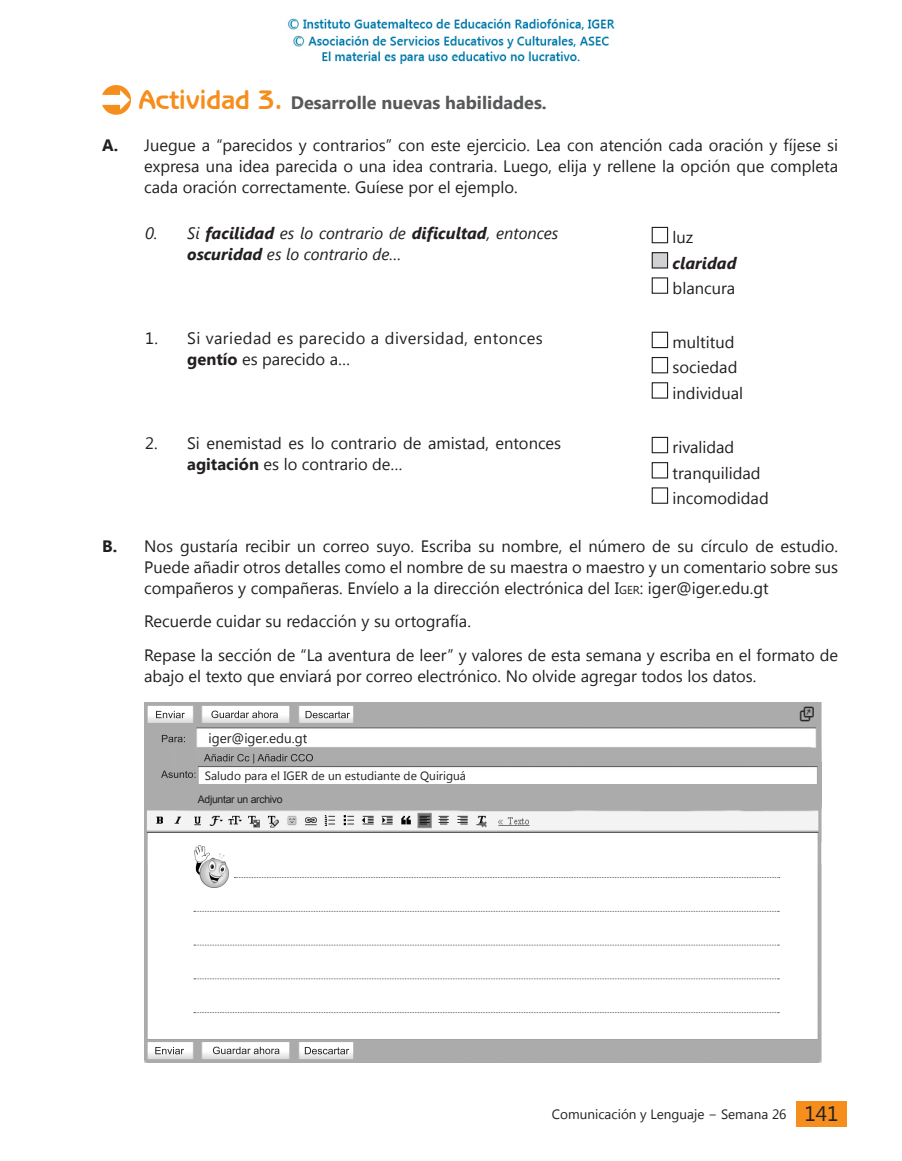
<style>
.page{position:relative;width:902px;height:1161px;background:#fff}
.page>*{position:absolute;margin:0;border:0;box-sizing:border-box;transform-origin:0 0}
.ejercicio{font:700 18px "Segoe UI";color:#57585a}
.lista{font:16.5px/21px "Segoe UI";color:#231f20;text-align:justify}
.lista2{font:italic 16.5px/21px "Segoe UI";color:#231f20}
.párrafo{font:16.5px "Segoe UI";color:#231f20}
.lista2-2{font:16.5px/21px "Segoe UI";color:#231f20}
.lista2-3{font:16.5px/21px "Segoe UI";letter-spacing:.03em;color:#231f20}
.párrafo-2{font:italic 700 16.5px "Segoe UI";color:#231f20}
.lista-2{font:13.5px "Segoe UI";color:#231f20}
.lista-3{font:12px "Segoe UI";color:#231f20}
.párrafo-3{font:10.5px "Arial";letter-spacing:-.03em;color:#231f20}
.s1{font-family:"Benguiat Gothic IT Cby BT";font-size:27px;color:#f68e1e}
.s2{font-weight:700}
.s3{font-size:11.55px}
.s4{font-size:21px}
</style>
<div class="page">
<svg style="left:102px;top:85px;width:29px;height:30px"></svg>
<div style="left:651px;top:227px;width:17px;height:16px;border:1px solid #231f20"></div>
<div style="left:652px;top:253px;width:15px;height:15px;background:#d1d2d4"></div>
<div style="left:651px;top:252px;width:17px;height:17px;border:1px solid #231f20"></div>
<div style="left:651px;top:277px;width:17px;height:17px;border:1px solid #231f20"></div>
<div style="left:651px;top:332px;width:17px;height:16px;border:1px solid #231f20"></div>
<div style="left:651px;top:357px;width:17px;height:16px;border:1px solid #231f20"></div>
<div style="left:651px;top:382px;width:17px;height:17px;border:1px solid #231f20"></div>
<div style="left:651px;top:437px;width:17px;height:16px;border:1px solid #231f20"></div>
<div style="left:651px;top:462px;width:17px;height:16px;border:1px solid #231f20"></div>
<div style="left:651px;top:487px;width:17px;height:17px;border:1px solid #231f20"></div>
<img style="left:145px;top:702px;width:676px;height:361px">
<svg style="left:305px;top:711px;width:45px;height:7px"></svg>
<svg style="left:211px;top:710px;width:67px;height:8px"></svg>
<svg style="left:156px;top:711px;width:29px;height:7px"></svg>
<svg style="left:155px;top:1047px;width:29px;height:7px"></svg>
<svg style="left:305px;top:1047px;width:44px;height:7px"></svg>
<svg style="left:213px;top:1046px;width:66px;height:8px"></svg>
<svg style="left:204px;top:754px;width:109px;height:9px"></svg>
<svg style="left:162px;top:735px;width:23px;height:7px"></svg>
<svg style="left:161px;top:770px;width:34px;height:8px"></svg>
<img style="left:195px;top:846px;width:33px;height:42px">
<svg style="left:234px;top:877px;width:545px;height:1px"></svg>
<svg style="left:194px;top:911px;width:585px;height:1px"></svg>
<svg style="left:194px;top:945px;width:585px;height:1px"></svg>
<svg style="left:194px;top:978px;width:585px;height:1px"></svg>
<svg style="left:194px;top:1012px;width:585px;height:1px"></svg>
<div style="left:796px;top:1101px;width:50px;height:25px;background:#f68e1e"></div>
<img style="left:287px;top:18px;width:328px;height:47px">
<p class="ejercicio" style="left:138px;top:90px;width:410px"><span class="s1">Actividad 3.</span> Desarrolle nuevas habilidades.</p>
<p class="lista" style="left:144px;top:134px;width:695px;text-indent:-42px"><span class="s2">A.</span> Juegue a “parecidos y contrarios” con este ejercicio. Lea con atención cada oración y fíjese si expresa una idea parecida o una idea contraria. Luego, elija y rellene la opción que completa cada oración correctamente. Guíese por el ejemplo.</p>
<p class="lista2" style="left:187px;top:222px;width:373px;text-indent:-42px">0. Si <span class="s2">facilidad</span> es lo contrario de <span class="s2">dificultad</span>, entonces <span class="s2">oscuridad</span> es lo contrario de…</p>
<p class="párrafo" style="left:672px;top:226px;width:22px">luz</p>
<p class="párrafo-2" style="left:672px;top:251px;width:65px">claridad</p>
<p class="párrafo" style="left:672px;top:276px;width:64px">blancura</p>
<p class="lista2-3" style="left:187px;top:326px;width:357px;text-indent:-42px">1. Si variedad es parecido a diversidad, entonces <span class="s2">gentío</span> es parecido a…</p>
<p class="párrafo" style="left:672px;top:331px;width:63px">multitud</p>
<p class="párrafo" style="left:672px;top:356px;width:66px">sociedad</p>
<p class="párrafo" style="left:672px;top:381px;width:72px">individual</p>
<p class="lista2-2" style="left:187px;top:432px;width:375px;text-indent:-42px">2. Si enemistad es lo contrario de amistad, entonces <span class="s2">agitación</span> es lo contrario de…</p>
<p class="párrafo" style="left:672px;top:436px;width:63px">rivalidad</p>
<p class="párrafo" style="left:672px;top:461px;width:89px">tranquilidad</p>
<p class="párrafo" style="left:672px;top:486px;width:98px">incomodidad</p>
<p class="lista" style="left:144px;top:534px;width:695px;text-indent:-42px"><span class="s2">B.</span> Nos gustaría recibir un correo suyo. Escriba su nombre, el número de su círculo de estudio.<br>Puede añadir otros detalles como el nombre de su maestra o maestro y un comentario sobre sus compañeros y compañeras. Envíelo a la dirección electrónica del I<span class="s3">ger</span>: iger@iger.edu.gt</p>
<p class="lista" style="left:144px;top:610px;width:328px">Recuerde cuidar su redacción y su ortografía.</p>
<p class="lista" style="left:144px;top:644px;width:695px">Repase la sección de “La aventura de leer” y valores de esta semana y escriba en el formato de abajo el texto que enviará por correo electrónico. No olvide agregar todos los datos.</p>
<p class="lista-2" style="left:208px;top:728px;width:100px">iger@iger.edu.gt</p>
<p class="lista-3" style="left:205px;top:767px;width:263px">Saludo para el IGER de un estudiante de Quiriguá</p>
<p class="párrafo-3" style="left:198px;top:792px;width:86px">Adjuntar un archivo</p>
<p class="lista-2" style="left:552px;top:1104px;width:288px">Comunicación y Lenguaje − Semana 26 <span class="s4">141</span></p>
</div>
